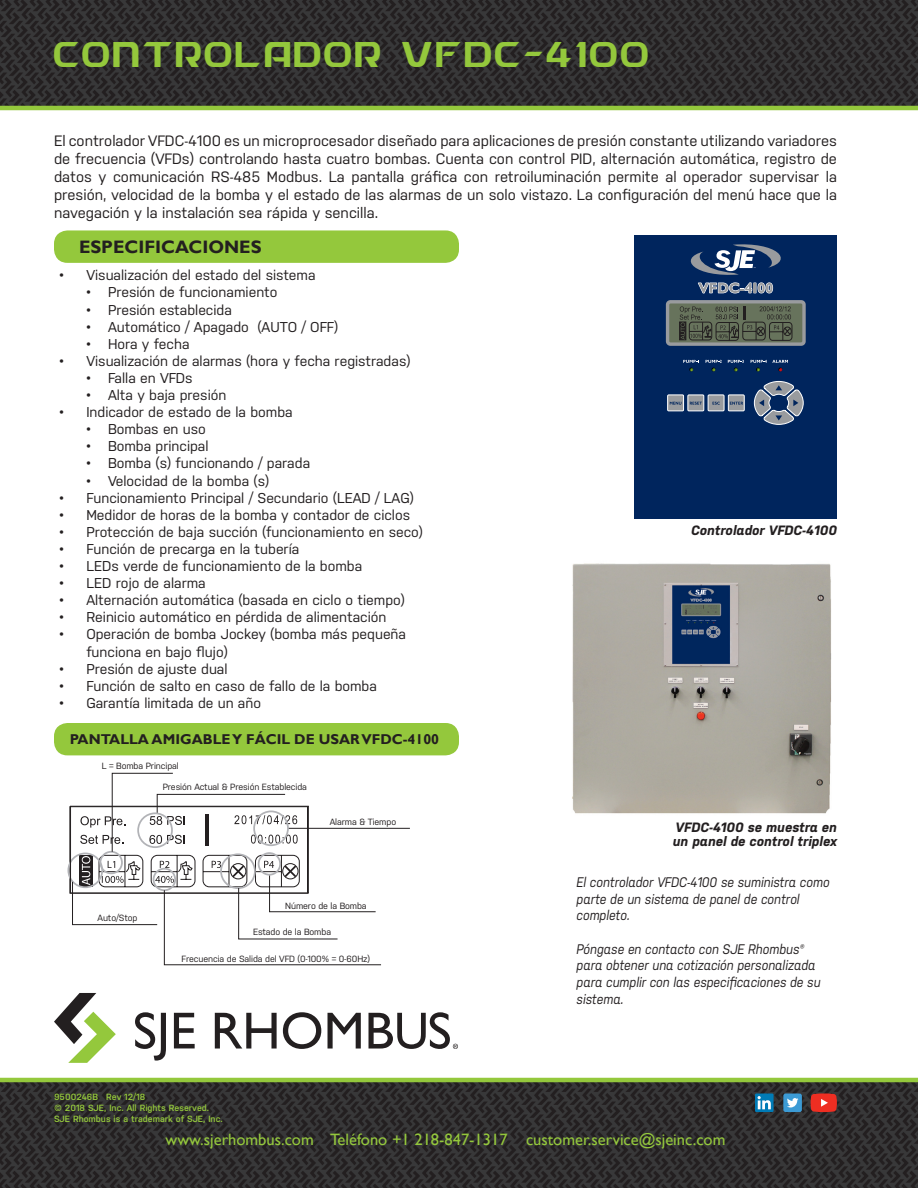
<style>
.page{position:relative;width:918px;height:1188px;background:#fff}
.page>*{position:absolute;margin:0;border:0;box-sizing:border-box;transform-origin:0 0}
.t1{font:39px "HYDRO";letter-spacing:-.05em;color:#94c83c;scale:.75 1}
.t2{font:700 18px "Gill Sans";color:#231f20}
.t3{font:16.5px "Gill Sans";color:#94c83c}
.t4{font:15px/18px "Nudista";color:#231f20;text-align:justify}
.t5{font:14.25px/17.1px "Nudista";color:#231f20}
.t6{font:700 14.25px "Gill Sans";color:#231f20}
.t7{font:italic 13.8px/16.6px "Nudista";color:#231f20;scale:.89 1}
.t8{font:italic 700 13.5px "Nudista";color:#231f20}
.t9{font:9px "Nudista";letter-spacing:-.01em;color:#231f20}
.t10{font:600 9px "Nudista";color:#94c83c}
</style>
<div class="page">
<div style="left:68px;top:853px;width:35px;height:35px;border:2px solid #b2b3b7;border-radius:50%"></div>
<svg style="left:72px;top:773px;width:338px;height:192px"></svg>
<svg style="left:80px;top:810px;width:220px;height:81px"></svg>
<div style="left:70px;top:806px;width:239px;height:87px;border:1px solid #231f20"></div>
<img style="left:0;top:0;width:918px;height:106px">
<img style="left:0;top:1082px;width:918px;height:106px">
<hr style="left:0;top:1078px;width:918px;height:4px;background:#94c83c">
<hr style="left:0;top:106px;width:918px;height:4px;background:#94c83c">
<svg style="left:135px;top:1012px;width:31px;height:49px"></svg>
<svg style="left:174px;top:1013px;width:21px;height:35px"></svg>
<svg style="left:215px;top:1013px;width:62px;height:36px"></svg>
<svg style="left:283px;top:1012px;width:38px;height:37px"></svg>
<svg style="left:328px;top:1013px;width:33px;height:36px"></svg>
<svg style="left:54px;top:993px;width:62px;height:70px"></svg>
<svg style="left:369px;top:1012px;width:89px;height:37px"></svg>
<div style="left:54px;top:230px;width:405px;height:33px;background:#94c83c;border-radius:14px"></div>
<div style="left:54px;top:723px;width:405px;height:32px;background:#94c83c;border-radius:14px"></div>
<div style="left:635px;top:235px;width:202px;height:283px;background:#00255d"></div>
<svg style="left:753px;top:381px;width:51px;height:44px"></svg>
<svg style="left:683px;top:360px;width:16px;height:12px"></svg>
<svg style="left:706px;top:360px;width:16px;height:12px"></svg>
<svg style="left:728px;top:360px;width:16px;height:12px"></svg>
<svg style="left:751px;top:360px;width:37px;height:12px"></svg>
<svg style="left:667px;top:394px;width:78px;height:18px"></svg>
<svg style="left:690px;top:244px;width:91px;height:50px"></svg>
<svg style="left:666px;top:300px;width:140px;height:46px;background:#646c5e"></svg>
<img style="left:572px;top:563px;width:260px;height:251px">
<svg style="left:811px;top:1094px;width:26px;height:18px"></svg>
<svg style="left:755px;top:1094px;width:19px;height:18px"></svg>
<svg style="left:758px;top:1096px;width:19px;height:14px"></svg>
<div style="left:783px;top:1094px;width:19px;height:18px;background:#3c9bd5;border-radius:2px"></div>
<svg style="left:787px;top:1098px;width:11px;height:9px"></svg>
<p class="t1" style="left:54px;top:28px;width:801px">CONTROLADOR VFDC-4100</p>
<p class="t4" style="left:54px;top:132px;width:785px">El controlador VFDC-4100 es un microprocesador diseñado para aplicaciones de presión constante utilizando variadores de frecuencia (VFDs) controlando hasta cuatro bombas. Cuenta con control PID, alternación automática, registro de datos y comunicación RS-485 Modbus. La pantalla gráfica con retroiluminación permite al operador supervisar la presión, velocidad de la bomba y el estado de las alarmas de un solo vistazo. La configuración del menú hace que la navegación y la instalación sea rápida y sencilla.</p>
<p class="t2" style="left:79px;top:236px;width:184px">ESPECIFICACIONES</p>
<p class="t5" style="left:59px;top:267px;width:258px">• Visualización del estado del sistema</p>
<p class="t5" style="left:86px;top:284px;width:193px">• Presión de funcionamiento</p>
<p class="t5" style="left:86px;top:301px;width:147px">• Presión establecida</p>
<p class="t5" style="left:86px;top:318px;width:253px">• Automático / Apagado (AUTO / OFF)</p>
<p class="t5" style="left:86px;top:335px;width:105px">• Hora y fecha</p>
<p class="t5" style="left:59px;top:352px;width:353px">• Visualización de alarmas (hora y fecha registradas)</p>
<p class="t5" style="left:86px;top:369px;width:108px">• Falla en VFDs</p>
<p class="t5" style="left:86px;top:386px;width:142px">• Alta y baja presión</p>
<p class="t5" style="left:59px;top:403px;width:235px">• Indicador de estado de la bomba</p>
<p class="t5" style="left:86px;top:421px;width:121px">• Bombas en uso</p>
<p class="t5" style="left:86px;top:438px;width:124px">• Bomba principal</p>
<p class="t5" style="left:86px;top:455px;width:225px">• Bomba (s) funcionando / parada</p>
<p class="t5" style="left:86px;top:472px;width:184px">• Velocidad de la bomba (s)</p>
<p class="t5" style="left:59px;top:489px;width:356px">• Funcionamiento Principal / Secundario (LEAD / LAG)</p>
<p class="t5" style="left:59px;top:506px;width:352px">• Medidor de horas de la bomba y contador de ciclos</p>
<p class="t5" style="left:59px;top:523px;width:365px">• Protección de baja succión (funcionamiento en seco)</p>
<p class="t5" style="left:59px;top:540px;width:241px">• Función de precarga en la tubería</p>
<p class="t5" style="left:59px;top:557px;width:304px">• LEDs verde de funcionamiento de la bomba</p>
<p class="t5" style="left:59px;top:574px;width:148px">• LED rojo de alarma</p>
<p class="t5" style="left:59px;top:592px;width:347px">• Alternación automática (basada en ciclo o tiempo)</p>
<p class="t5" style="left:59px;top:609px;width:329px">• Reinicio automático en pérdida de alimentación</p>
<p class="t5" style="left:86px;top:626px;width:321px;text-indent:-27px">• Operación de bomba Jockey (bomba más pequeña funciona en bajo flujo)</p>
<p class="t5" style="left:59px;top:660px;width:170px">• Presión de ajuste dual</p>
<p class="t5" style="left:59px;top:677px;width:319px">• Función de salto en caso de fallo de la bomba</p>
<p class="t5" style="left:59px;top:694px;width:203px">• Garantía limitada de un año</p>
<p class="t6" style="left:70px;top:731px;width:371px">PANTALLA AMIGABLE Y FÁCIL DE USAR VFDC-4100</p>
<p class="t9" style="left:102px;top:761px;width:79px">L = Bomba Principal</p>
<p class="t9" style="left:163px;top:782px;width:146px">Presión Actual &amp; Presión Establecida</p>
<p class="t9" style="left:330px;top:817px;width:68px">Alarma &amp; Tiempo</p>
<p class="t9" style="left:98px;top:913px;width:42px">Auto/Stop</p>
<p class="t9" style="left:285px;top:900px;width:83px">Número de la Bomba</p>
<p class="t9" style="left:253px;top:927px;width:80px">Estado de la Bomba</p>
<p class="t9" style="left:182px;top:954px;width:190px">Frecuencia de Salida del VFD (0-100% = 0-60Hz)</p>
<p class="t10" style="left:54px;top:1092px;width:93px">9500246B Rev 12/18</p>
<p class="t10" style="left:54px;top:1103px;width:157px">© 2018 SJE, Inc. All Rights Reserved.</p>
<p class="t10" style="left:54px;top:1113px;width:170px">SJE Rhombus is a trademark of SJE, Inc.</p>
<p class="t8" style="left:691px;top:522px;width:147px">Controlador VFDC-4100</p>
<p class="t8" style="left:676px;top:819px;width:163px">VFDC-4100 se muestra en</p>
<p class="t8" style="left:673px;top:833px;width:166px">un panel de control triplex</p>
<p class="t7" style="left:577px;top:874px;width:286px">El controlador VFDC-4100 se suministra como parte de un sistema de panel de control completo.</p>
<p class="t7" style="left:577px;top:940px;width:276px">Póngase en contacto con SJE Rhombus® para obtener una cotización personalizada para cumplir con las especificaciones de su sistema.</p>
<p class="t3" style="left:166px;top:1130px;width:561px">www.sjerhombus.com Teléfono +1 218-847-1317 customer.service@sjeinc.com</p>
</div>
